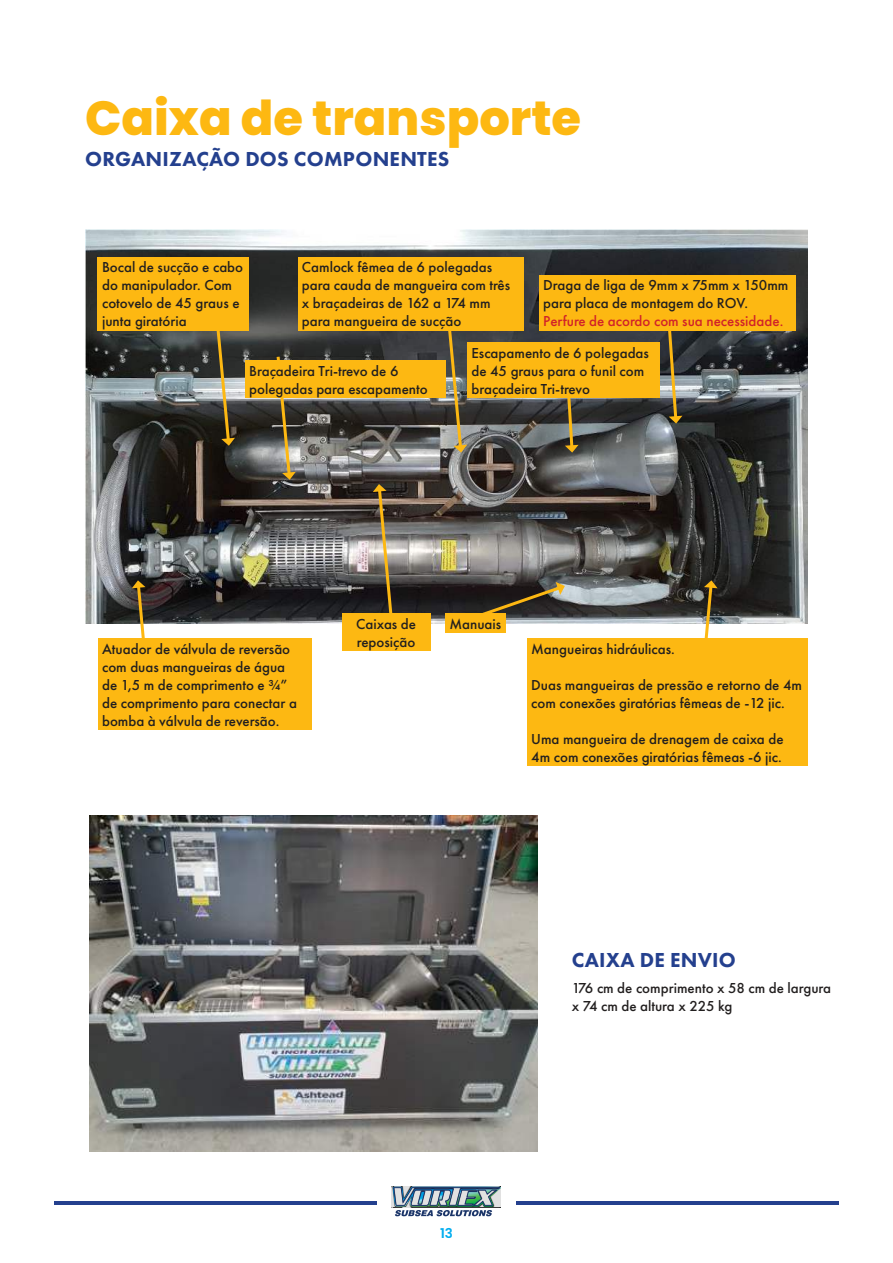
<style>
.page{position:relative;width:893px;height:1263px;background:#fff}
.page>*{position:absolute;margin:0;border:0;box-sizing:border-box;transform-origin:0 0}
.t1{font:800 48px "Poppins";color:#fdb812}
.t2{font:800 21px "Futura PT";letter-spacing:.01em;color:#24408e}
.t3{font:500 15px/18px "Futura PT";color:#221f1f}
.t4{font:500 15px "Futura PT";color:#d12229}
.t5{font:600 13.5px "Poppins";color:#00adef}
</style>
<div class="page">
<img style="left:392px;top:1186px;width:109px;height:30px">
<hr style="left:54px;top:1201px;width:322px;height:3px;background:#24408e">
<hr style="left:517px;top:1201px;width:322px;height:3px;background:#24408e">
<img style="left:85px;top:230px;width:723px;height:393px">
<svg style="left:213px;top:330px;width:22px;height:116px;background:#696045"></svg>
<svg style="left:445px;top:330px;width:22px;height:123px;background:#797056"></svg>
<svg style="left:565px;top:398px;width:14px;height:55px"></svg>
<svg style="left:666px;top:330px;width:16px;height:93px"></svg>
<svg style="left:275px;top:353px;width:21px;height:127px;background:#776d53"></svg>
<svg style="left:373px;top:484px;width:22px;height:129px;background:#74664d"></svg>
<svg style="left:132px;top:580px;width:22px;height:58px"></svg>
<svg style="left:695px;top:580px;width:23px;height:58px"></svg>
<svg style="left:479px;top:582px;width:86px;height:36px;background:#42392b"></svg>
<div style="left:98px;top:257px;width:151px;height:73px;background:#fdb812"></div>
<div style="left:98px;top:638px;width:213px;height:92px;background:#fdb812"></div>
<div style="left:527px;top:638px;width:281px;height:128px;background:#fdb812"></div>
<div style="left:298px;top:257px;width:225px;height:73px;background:#fdb812"></div>
<div style="left:539px;top:275px;width:257px;height:55px;background:#fdb812"></div>
<div style="left:245px;top:360px;width:200px;height:38px;background:#fdb812"></div>
<div style="left:467px;top:342px;width:193px;height:56px;background:#fdb812"></div>
<div style="left:342px;top:613px;width:88px;height:38px;background:#fdb812"></div>
<div style="left:445px;top:613px;width:61px;height:20px;background:#fdb812"></div>
<img style="left:89px;top:815px;width:448px;height:337px">
<h1 class="t1" style="left:85px;top:88px;width:498px">Caixa de transporte</h1>
<h2 class="t2" style="left:85px;top:147px;width:366px">ORGANIZAÇÃO DOS COMPONENTES</h2>
<p class="t3" style="left:102px;top:258px;width:143px">Bocal de sucção e cabo do manipulador. Com cotovelo de 45 graus e junta giratória</p>
<p class="t3" style="left:302px;top:258px;width:210px">Camlock fêmea de 6 polegadas para cauda de mangueira com três x braçadeiras de 162 a 174 mm para mangueira de sucção</p>
<p class="t3" style="left:543px;top:276px;width:247px">Draga de liga de 9mm x 75mm x 150mm para placa de montagem do ROV.</p>
<p class="t4" style="left:543px;top:313px;width:241px">Perfure de acordo com sua necessidade.</p>
<p class="t3" style="left:249px;top:361px;width:180px">Braçadeira Tri-trevo de 6 polegadas para escapamento</p>
<p class="t3" style="left:471px;top:343px;width:179px">Escapamento de 6 polegadas de 45 graus para o funil com braçadeira Tri-trevo</p>
<p class="t3" style="left:356px;top:615px;width:61px">Caixas de reposição</p>
<p class="t3" style="left:449px;top:615px;width:53px">Manuais</p>
<p class="t3" style="left:102px;top:639px;width:196px">Atuador de válvula de reversão com duas mangueiras de água de 1,5 m de comprimento e ¾” de comprimento para conectar a bomba à válvula de reversão.</p>
<p class="t3" style="left:531px;top:639px;width:145px">Mangueiras hidráulicas.</p>
<p class="t3" style="left:531px;top:675px;width:272px">Duas mangueiras de pressão e retorno de 4m com conexões giratórias fêmeas de -12 jic.</p>
<p class="t3" style="left:531px;top:729px;width:254px">Uma mangueira de drenagem de caixa de<br>4m com conexões giratórias fêmeas -6 jic.</p>
<p class="t5" style="left:440px;top:1225px;width:14px">13</p>
<h2 class="t2" style="left:572px;top:949px;width:165px">CAIXA DE ENVIO</h2>
<p class="t3" style="left:572px;top:979px;width:261px">176 cm de comprimento x 58 cm de largura x 74 cm de altura x 225 kg</p>
</div>
